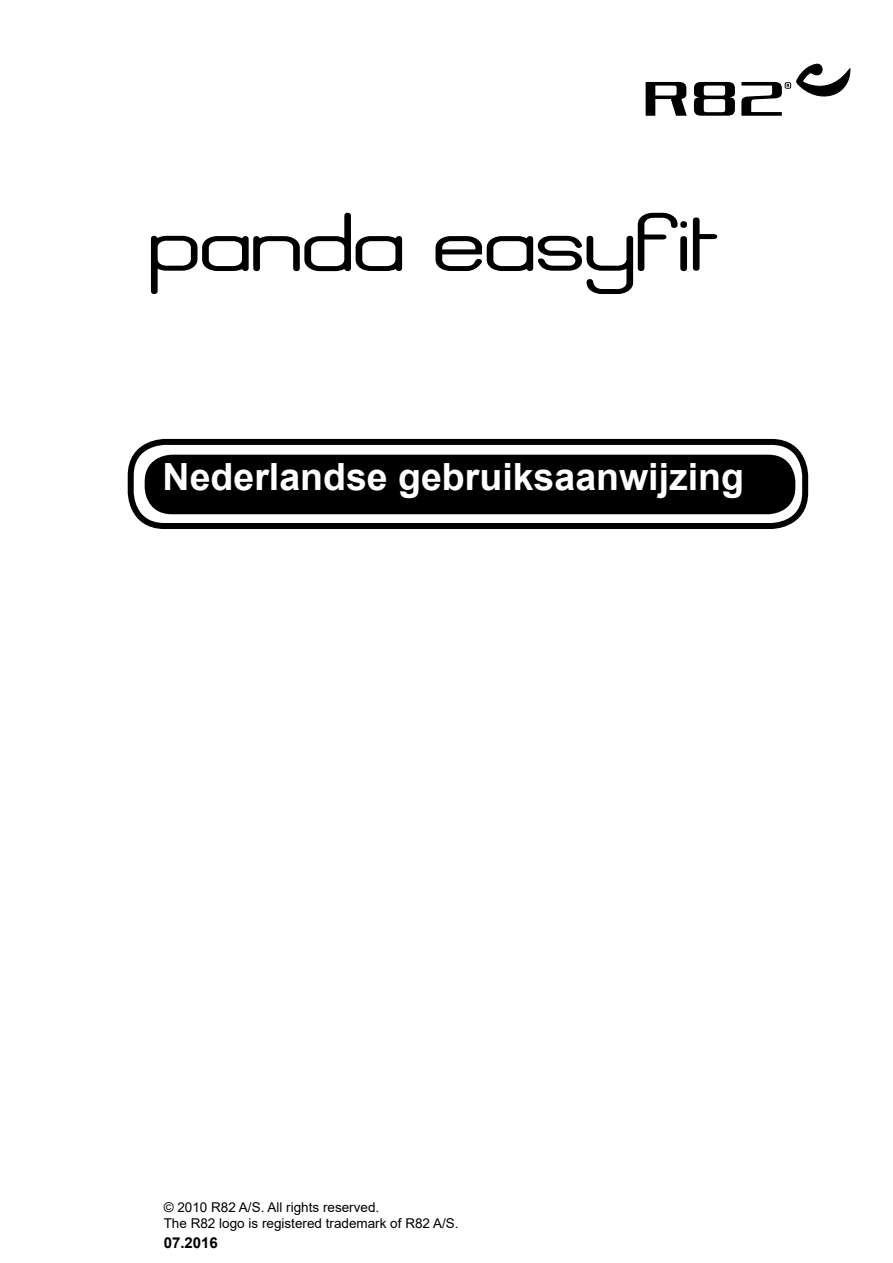
<style>
.page{position:relative;width:893px;height:1263px;background:#fff}
.page>*{position:absolute;margin:0;border:0;box-sizing:border-box;transform-origin:0 0}
.t1{font:82.5px "R82 produktnavn";color:#000}
.t2{font:700 37.5px "Arial";color:#fff}
.t3{font:700 15px "Arial";color:#000}
.t4{font:13.5px/16.2px "Arial";color:#000}
</style>
<div class="page">
<svg style="left:646px;top:82px;width:41px;height:34px"></svg>
<svg style="left:694px;top:82px;width:41px;height:34px"></svg>
<svg style="left:741px;top:64px;width:109px;height:52px"></svg>
<div style="left:128px;top:439px;width:680px;height:90px;border:6px solid #000;border-radius:34px"></div>
<div style="left:148px;top:458px;width:644px;height:53px;background:#000;border-radius:24px"></div>
<div style="left:145px;top:455px;width:650px;height:59px;border:6px solid #000;border-radius:24px"></div>
<h1 class="t1" style="left:149px;top:189px;width:567px">panda easyfit</h1>
<h2 class="t2" style="left:163px;top:450px;width:583px">Nederlandse gebruiksaanwijzing</h2>
<p class="t4" style="left:164px;top:1198px;width:296px">© 2010 R82 A/S. All rights reserved.<br>The R82 logo is registered trademark of R82 A/S.</p>
<p class="t3" style="left:164px;top:1232px;width:56px">07.2016</p>
</div>
